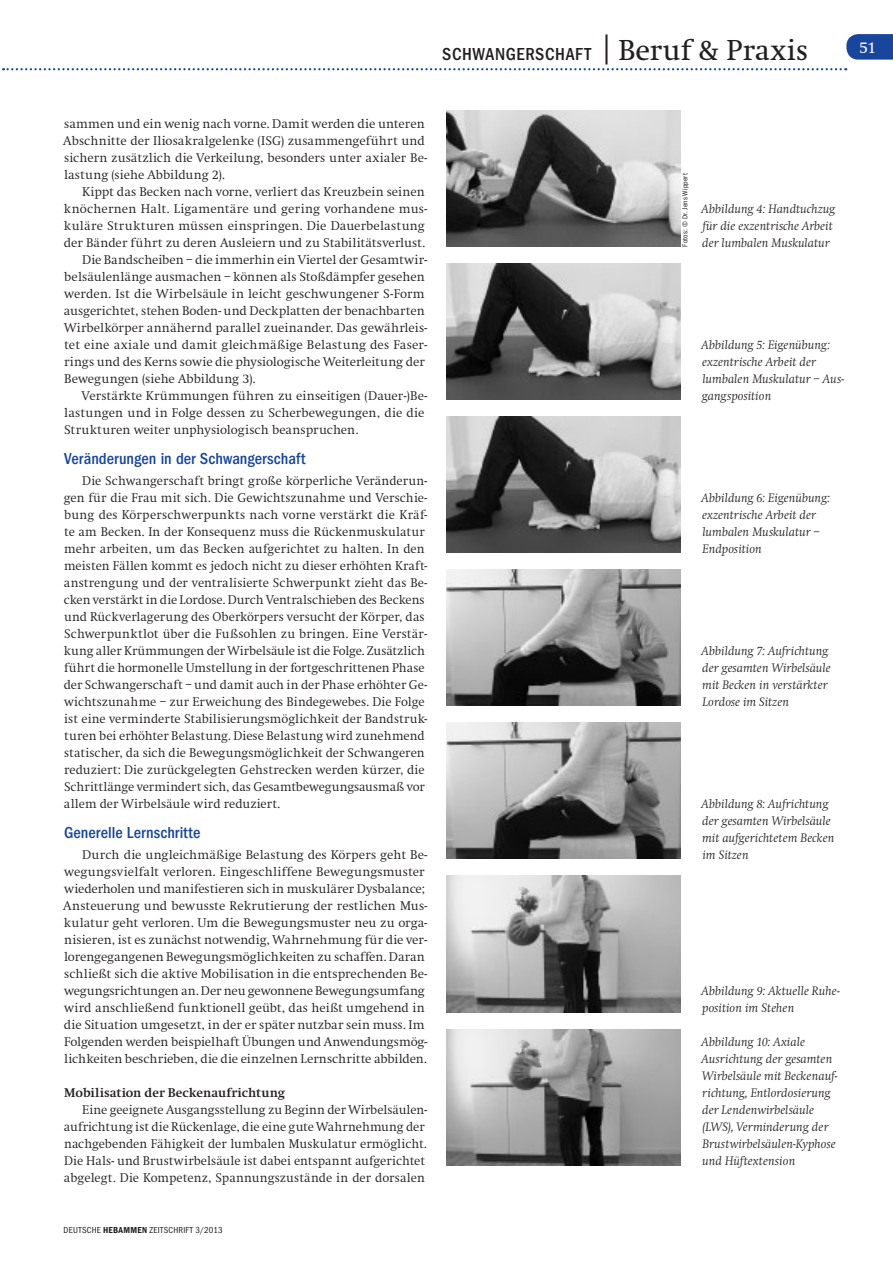
<style>
.page{position:relative;width:893px;height:1263px;background:#fff}
.page>*{position:absolute;margin:0;border:0;box-sizing:border-box;transform-origin:0 0}
.t1{font:500 condensed 18px "Franklin Gothic";letter-spacing:.035em;color:#231f20}
.t2{font:500 condensed 16.5px "Franklin Gothic";letter-spacing:.005em;color:#18469d}
.t3{font:16.5px "Swift EF";color:#fff}
.t4{font:300 13.2px/17px "Swift EF";letter-spacing:.005em;color:#231f20}
.t5{font:700 13.2px "Swift EF";letter-spacing:.005em;color:#231f20}
.t6{font:italic 300 12.75px/17px "Swift EF";letter-spacing:.005em;color:#231f20}
.t7{font:condensed 9px "Franklin Gothic";letter-spacing:.025em;color:#231f20}
.t8{font:condensed 7.5px "Franklin Gothic";letter-spacing:.02em;color:#231f20}
.s1{font-family:"Swift EF";font-weight:400;font-stretch:normal;font-size:30px}
.s2{font-weight:600}
</style>
<div class="page">
<svg style="left:846px;top:34px;width:46px;height:26px"></svg>
<svg style="left:3px;top:68px;width:843px;height:2px"></svg>
<img style="left:446px;top:111px;width:234px;height:136px">
<img style="left:446px;top:264px;width:234px;height:136px">
<img style="left:446px;top:417px;width:234px;height:136px">
<img style="left:446px;top:570px;width:234px;height:136px">
<img style="left:446px;top:723px;width:234px;height:136px">
<img style="left:446px;top:875px;width:234px;height:137px">
<img style="left:446px;top:1029px;width:234px;height:136px">
<h1 class="t1" style="left:442px;top:48px;width:367px">SCHWANGERSCHAFT <sup>|</sup><span class="s1">Beruf &amp; Praxis</span></h1>
<p class="t3" style="left:859px;top:41px;width:19px">51</p>
<p class="t4" style="left:63px;top:116px;width:365px">sammen und ein wenig nach vorne. Damit werden die unteren Abschnitte der Iliosakralgelenke (ISG) zusammengeführt und sichern zusätzlich die Verkeilung, besonders unter axialer Be&shy;lastung (siehe Abbildung 2).</p>
<p class="t4" style="left:82px;top:184px;width:344px">Kippt das Becken nach vorne, verliert das Kreuzbein seinen</p>
<p class="t4" style="left:64px;top:201px;width:365px">knöchernen Halt. Ligamentäre und gering vorhandene mus-</p>
<p class="t4" style="left:64px;top:218px;width:362px">kuläre Strukturen müssen einspringen. Die Dauerbelastung</p>
<p class="t4" style="left:64px;top:235px;width:363px">der Bänder führt zu deren Ausleiern und zu Stabilitätsverlust.</p>
<p class="t4" style="left:82px;top:252px;width:346px">Die Bandscheiben – die immerhin ein Viertel der Gesamtwir-</p>
<p class="t4" style="left:64px;top:269px;width:362px">belsäulenlänge ausmachen – können als Stoßdämpfer gesehen</p>
<p class="t4" style="left:64px;top:286px;width:362px">werden. Ist die Wirbelsäule in leicht geschwungener S-Form</p>
<p class="t4" style="left:64px;top:303px;width:362px">ausgerichtet, stehen Boden- und Deckplatten der benachbarten</p>
<p class="t4" style="left:64px;top:320px;width:365px">Wirbelkörper annähernd parallel zueinander. Das gewährleis-</p>
<p class="t4" style="left:64px;top:337px;width:364px">tet eine axiale und damit gleichmäßige Belastung des Faser-</p>
<p class="t4" style="left:64px;top:354px;width:362px">rings und des Kerns sowie die physiologische Weiterleitung der</p>
<p class="t4" style="left:64px;top:371px;width:193px">Bewegungen (siehe Abbildung 3).</p>
<p class="t4" style="left:82px;top:388px;width:347px">Verstärkte Krümmungen führen zu einseitigen (Dauer-)Be-</p>
<p class="t4" style="left:64px;top:405px;width:362px">lastungen und in Folge dessen zu Scherbewegungen, die die</p>
<p class="t4" style="left:64px;top:422px;width:296px">Strukturen weiter unphysiologisch beanspruchen.</p>
<p class="t2" style="left:64px;top:453px;width:243px">Veränderungen in der Schwangerschaft</p>
<p class="t4" style="left:64px;top:473px;width:365px;text-indent:18px">Die Schwangerschaft bringt große körperliche Veränderun&shy;gen für die Frau mit sich. Die Gewichtszunahme und Verschie&shy;bung des Körperschwerpunkts nach vorne verstärkt die Kräf&shy;te am Becken. In der Konsequenz muss die Rückenmuskulatur mehr arbeiten, um das Becken aufgerichtet zu halten. In den meisten Fällen kommt es jedoch nicht zu dieser erhöhten Kraft&shy;anstrengung und der ventralisierte Schwerpunkt zieht das Be&shy;cken verstärkt in die Lordose. Durch Ventralschieben des Beckens und Rückverlagerung des Oberkörpers versucht der Körper, das Schwerpunktlot über die Fußsohlen zu bringen. Eine Verstär&shy;kung aller Krümmungen der Wirbelsäule ist die Folge. Zusätzlich führt die hormonelle Umstellung in der fortgeschrittenen Phase der Schwangerschaft – und damit auch in der Phase erhöhter Ge&shy;wichtszunahme – zur Erweichung des Bindegewebes. Die Folge ist eine verminderte Stabilisierungsmöglichkeit der Bandstruk&shy;turen bei erhöhter Belastung. Diese Belastung wird zunehmend statischer, da sich die Bewegungsmöglichkeit der Schwangeren reduziert: Die zurückgelegten Gehstrecken werden kürzer, die Schrittlänge vermindert sich, das Gesamtbewegungsausmaß vor allem der Wirbelsäule wird reduziert.</p>
<p class="t2" style="left:64px;top:827px;width:138px">Generelle Lernschritte</p>
<p class="t4" style="left:63px;top:847px;width:365px;text-indent:19px">Durch die ungleichmäßige Belastung des Körpers geht Be&shy;wegungsvielfalt verloren. Eingeschliffene Bewegungsmuster wiederholen und manifestieren sich in muskulärer Dysbalance; Ansteuerung und bewusste Rekrutierung der restlichen Mus&shy;kulatur geht verloren. Um die Bewegungsmuster neu zu orga&shy;nisieren, ist es zunächst notwendig, Wahrnehmung für die ver&shy;lorengegangenen Bewegungsmöglichkeiten zu schaffen. Daran schließt sich die aktive Mobilisation in die entsprechenden Be&shy;wegungsrichtungen an. Der neu gewonnene Bewegungsumfang wird anschließend funktionell geübt, das heißt umgehend in die Situation umgesetzt, in der er später nutzbar sein muss. Im Folgenden werden beispielhaft Übungen und Anwendungsmög&shy;lichkeiten beschrieben, die die einzelnen Lernschritte abbilden.</p>
<p class="t5" style="left:64px;top:1088px;width:222px">Mobilisation der Beckenaufrichtung</p>
<p class="t4" style="left:64px;top:1103px;width:365px;text-indent:18px">Eine geeignete Ausgangsstellung zu Beginn der Wirbelsäulen&shy;aufrichtung ist die Rückenlage, die eine gute Wahrnehmung der nachgebenden Fähigkeit der lumbalen Muskulatur ermöglicht.<br>Die Hals- und Brustwirbelsäule ist dabei entspannt aufgerichtet abgelegt. Die Kompetenz, Spannungszustände in der dorsalen</p>
<p class="t7" style="left:64px;top:1227px;width:160px">DEUTSCHE <span class="s2">HEBAMMEN</span> ZEITSCHRIFT 3/2013</p>
<p class="t8" style="left:682px;top:247px;width:75px;rotate:-90deg">Fotos: © Dr. Jens Wippert</p>
<p class="t6" style="left:701px;top:201px;width:135px">Abbildung 4: Handtuchzug für die exzentrische Arbeit der lumbalen Muskulatur</p>
<p class="t6" style="left:701px;top:337px;width:144px">Abbildung 5: Eigenübung: exzentrische Arbeit der lumbalen Muskulatur – Aus&shy;gangsposition</p>
<p class="t6" style="left:701px;top:490px;width:130px">Abbildung 6: Eigenübung: exzentrische Arbeit der lumbalen Muskulatur –<br>Endposition</p>
<p class="t6" style="left:701px;top:643px;width:131px">Abbildung 7: Aufrichtung der gesamten Wirbelsäule mit Becken in verstärkter<br>Lordose im Sitzen</p>
<p class="t6" style="left:701px;top:797px;width:134px">Abbildung 8: Aufrichtung der gesamten Wirbelsäule mit aufgerichtetem Becken im Sitzen</p>
<p class="t6" style="left:701px;top:984px;width:139px">Abbildung 9: Aktuelle Ruhe&shy;position im Stehen</p>
<p class="t6" style="left:701px;top:1035px;width:137px">Abbildung 10: Axiale<br>Ausrichtung der gesamten<br>Wirbelsäule mit Beckenauf&shy;richtung, Entlordosierung der Lendenwirbelsäule (LWS), Verminderung der<br>Brustwirbelsäulen-Kyphose und Hüftextension</p>
</div>
